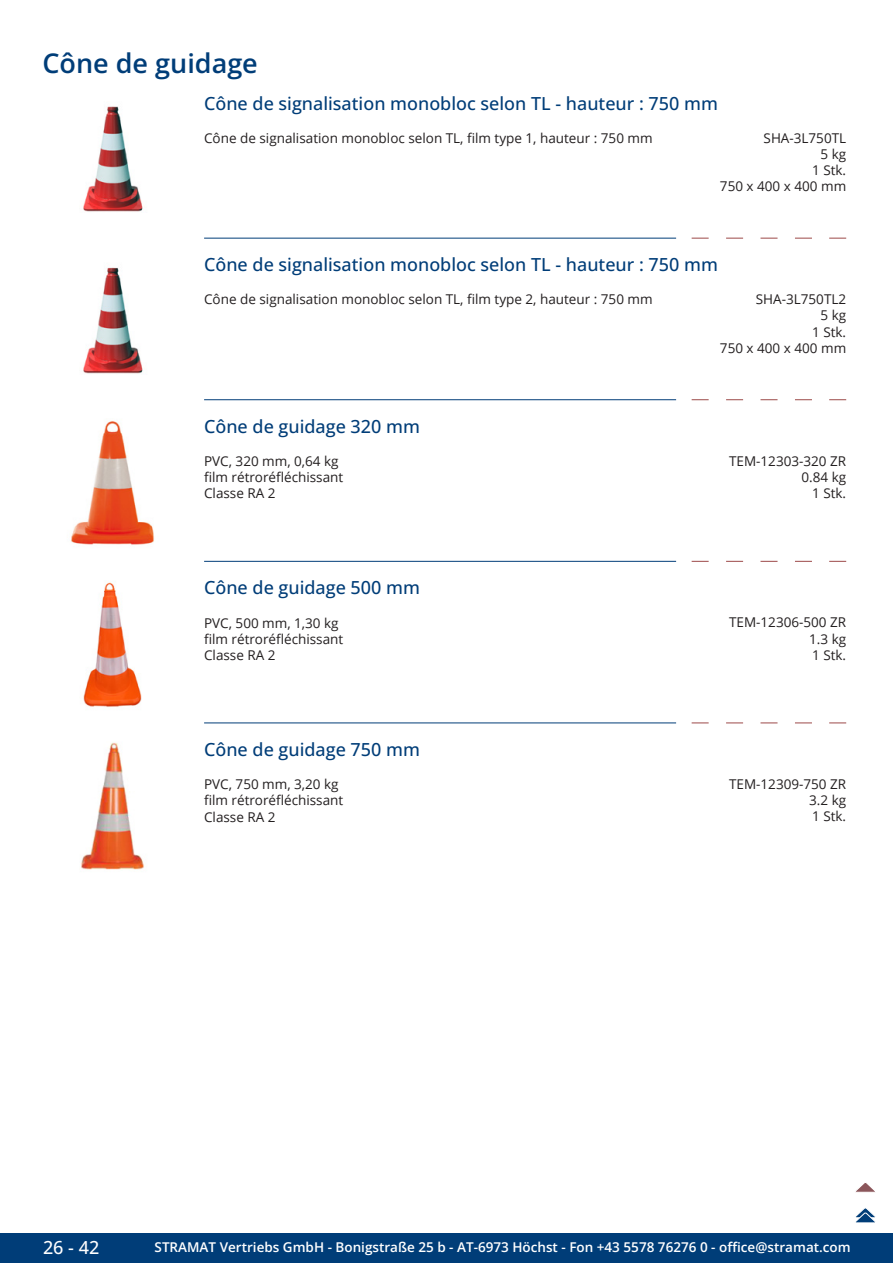
<style>
.page{position:relative;width:893px;height:1263px;background:#fff}
.page>*{position:absolute;margin:0;border:0;box-sizing:border-box;transform-origin:0 0}
.GruppeName{font:600 27px "Open Sans";color:#003d78}
.ArtikelName{font:500 18px "Open Sans";color:#003d78}
.t1{font:500 18px "Open Sans";color:#fff}
.Beschreibung{font:13.5px/16.2px "Open Sans";color:#231f20}
.ArtikelNummer{font:13.5px "Open Sans";color:#231f20}
.t2{font:600 13.5px "Open Sans";color:#fff}
</style>
<div class="page">
<div style="left:0;top:1233px;width:893px;height:30px;background:#003d78"></div>
<img style="left:83px;top:106px;width:60px;height:106px">
<img style="left:83px;top:267px;width:60px;height:107px">
<svg style="left:692px;top:238px;width:17px;height:1px"></svg>
<svg style="left:726px;top:238px;width:17px;height:1px"></svg>
<svg style="left:760px;top:238px;width:17px;height:1px"></svg>
<svg style="left:795px;top:238px;width:17px;height:1px"></svg>
<svg style="left:829px;top:238px;width:17px;height:1px"></svg>
<hr style="left:204px;top:238px;width:472px;height:1px;background:#003d78">
<img style="left:71px;top:421px;width:83px;height:124px">
<svg style="left:692px;top:399px;width:17px;height:1px"></svg>
<svg style="left:726px;top:399px;width:17px;height:1px"></svg>
<svg style="left:760px;top:399px;width:17px;height:1px"></svg>
<svg style="left:795px;top:399px;width:17px;height:1px"></svg>
<svg style="left:829px;top:399px;width:17px;height:1px"></svg>
<hr style="left:204px;top:399px;width:472px;height:1px;background:#003d78">
<img style="left:83px;top:582px;width:59px;height:125px">
<svg style="left:692px;top:561px;width:17px;height:1px"></svg>
<svg style="left:726px;top:561px;width:17px;height:1px"></svg>
<svg style="left:760px;top:561px;width:17px;height:1px"></svg>
<svg style="left:795px;top:561px;width:17px;height:1px"></svg>
<svg style="left:829px;top:561px;width:17px;height:1px"></svg>
<hr style="left:204px;top:561px;width:472px;height:1px;background:#003d78">
<img style="left:81px;top:742px;width:63px;height:128px">
<svg style="left:692px;top:723px;width:17px;height:1px"></svg>
<svg style="left:726px;top:723px;width:17px;height:1px"></svg>
<svg style="left:760px;top:723px;width:17px;height:1px"></svg>
<svg style="left:795px;top:723px;width:17px;height:1px"></svg>
<svg style="left:829px;top:723px;width:17px;height:1px"></svg>
<hr style="left:204px;top:723px;width:472px;height:1px;background:#003d78">
<svg style="left:856px;top:1183px;width:19px;height:9px"></svg>
<svg style="left:855px;top:1208px;width:21px;height:15px"></svg>
<p class="GruppeName" style="left:43px;top:44px;width:217px">Cône de guidage</p>
<p class="ArtikelName" style="left:204px;top:91px;width:515px">Cône de signalisation monobloc selon TL - hauteur : 750 mm</p>
<p class="Beschreibung" style="left:204px;top:129px;width:450px">Cône de signalisation monobloc selon TL, film type 1, hauteur : 750 mm</p>
<p class="ArtikelNummer" style="left:764px;top:128px;width:84px">SHA-3L750TL</p>
<p class="ArtikelNummer" style="left:820px;top:145px;width:27px">5 kg</p>
<p class="ArtikelNummer" style="left:812px;top:161px;width:36px">1 Stk.</p>
<p class="ArtikelNummer" style="left:720px;top:177px;width:128px">750 x 400 x 400 mm</p>
<p class="ArtikelName" style="left:204px;top:252px;width:515px">Cône de signalisation monobloc selon TL - hauteur : 750 mm</p>
<p class="Beschreibung" style="left:204px;top:291px;width:450px">Cône de signalisation monobloc selon TL, film type 2, hauteur : 750 mm</p>
<p class="ArtikelNummer" style="left:756px;top:290px;width:92px">SHA-3L750TL2</p>
<p class="ArtikelNummer" style="left:820px;top:306px;width:27px">5 kg</p>
<p class="ArtikelNummer" style="left:812px;top:322px;width:36px">1 Stk.</p>
<p class="ArtikelNummer" style="left:720px;top:339px;width:128px">750 x 400 x 400 mm</p>
<p class="ArtikelName" style="left:204px;top:414px;width:217px">Cône de guidage 320 mm</p>
<p class="Beschreibung" style="left:204px;top:453px;width:141px">PVC, 320 mm, 0,64 kg film rétroréfléchissant<br>Classe RA 2</p>
<p class="ArtikelNummer" style="left:729px;top:452px;width:119px">TEM-12303-320 ZR</p>
<p class="ArtikelNummer" style="left:801px;top:468px;width:46px">0.84 kg</p>
<p class="ArtikelNummer" style="left:812px;top:484px;width:36px">1 Stk.</p>
<p class="ArtikelName" style="left:204px;top:575px;width:217px">Cône de guidage 500 mm</p>
<p class="Beschreibung" style="left:204px;top:614px;width:141px">PVC, 500 mm, 1,30 kg film rétroréfléchissant<br>Classe RA 2</p>
<p class="ArtikelNummer" style="left:729px;top:613px;width:119px">TEM-12306-500 ZR</p>
<p class="ArtikelNummer" style="left:809px;top:629px;width:39px">1.3 kg</p>
<p class="ArtikelNummer" style="left:812px;top:646px;width:36px">1 Stk.</p>
<p class="ArtikelName" style="left:204px;top:737px;width:217px">Cône de guidage 750 mm</p>
<p class="Beschreibung" style="left:204px;top:776px;width:141px">PVC, 750 mm, 3,20 kg film rétroréfléchissant<br>Classe RA 2</p>
<p class="ArtikelNummer" style="left:729px;top:775px;width:119px">TEM-12309-750 ZR</p>
<p class="ArtikelNummer" style="left:809px;top:791px;width:39px">3.2 kg</p>
<p class="ArtikelNummer" style="left:812px;top:807px;width:36px">1 Stk.</p>
<h2 class="t1" style="left:43px;top:1234px;width:58px">26 - 42</h2>
<p class="t2" style="left:155px;top:1238px;width:698px">STRAMAT Vertriebs GmbH - Bonigstraße 25 b - AT-6973 Höchst - Fon +43 5578 76276 0 - office@stramat.com</p>
</div>
